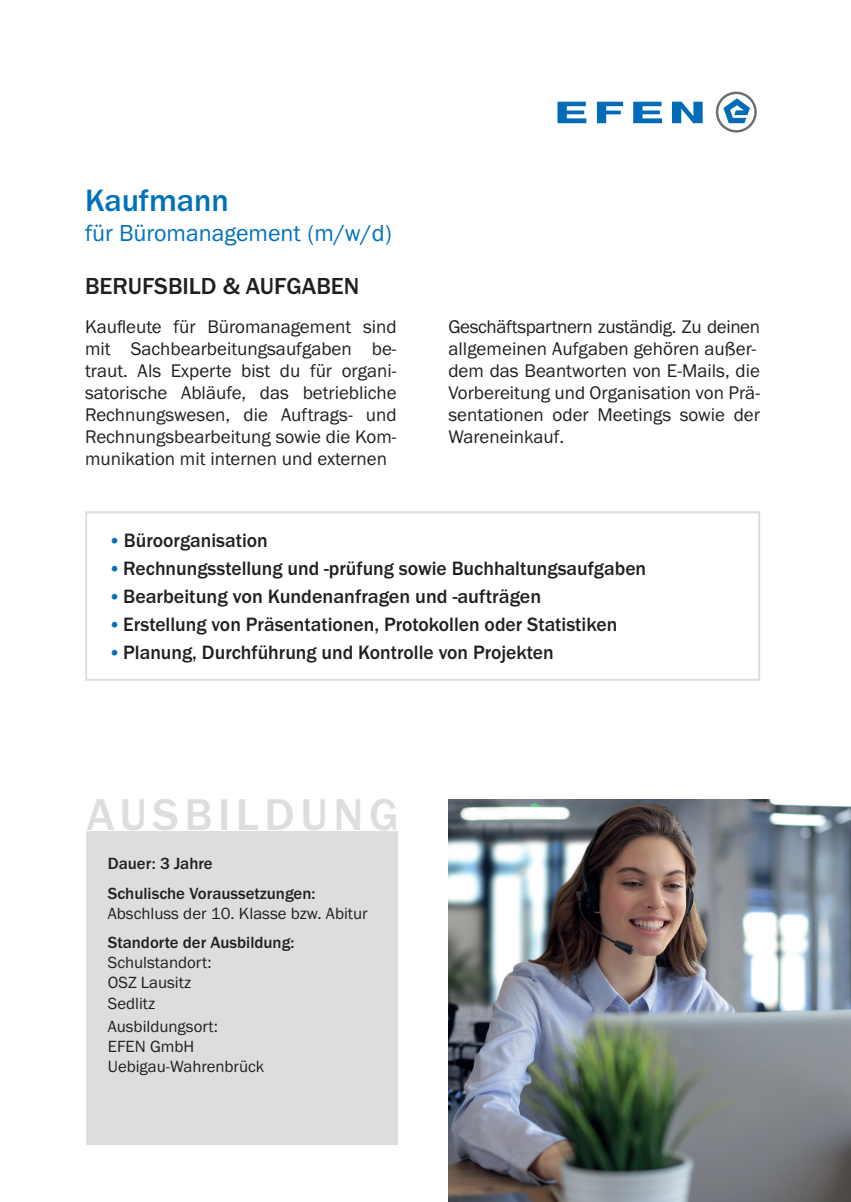
<style>
.page{position:relative;width:851px;height:1202px;background:#fff}
.page>*{position:absolute;margin:0;border:0;box-sizing:border-box;transform-origin:0 0}
.t1{font:500 46.2px "Franklin Gothic URW";letter-spacing:.12em;color:#dcdddf}
.t2{font:500 32px "Franklin Gothic URW";color:#0072bc}
.t3{font:24px "Franklin Gothic URW Boo";color:#0072bc}
.t4{font:500 24px "Franklin Gothic URW";color:#231f20}
.t5{font:500 20px "Franklin Gothic URW";color:#231f20}
.t6{font:19px/22px "Franklin Gothic URW Boo";color:#231f20;text-align:justify}
.t7{font:16.8px/20.2px "Franklin Gothic URW Boo";color:#231f20}
.t8{font:500 16.8px/29.4px "Franklin Gothic URW";color:#231f20}
.s1{font-family:"Comspot";font-weight:300;color:#0072bc}
</style>
<div class="page">
<div style="left:85px;top:511px;width:675px;height:170px;border:2px solid #dcdddf"></div>
<img style="left:448px;top:799px;width:402px;height:403px">
<div style="left:86px;top:831px;width:311px;height:314px;background:#dcdddf"></div>
<svg style="left:723px;top:98px;width:27px;height:25px"></svg>
<div style="left:715px;top:92px;width:41px;height:41px;border:2px solid #6c6d70;border-radius:50%"></div>
<svg style="left:557px;top:102px;width:29px;height:21px"></svg>
<svg style="left:597px;top:102px;width:26px;height:21px"></svg>
<svg style="left:633px;top:102px;width:29px;height:21px"></svg>
<svg style="left:672px;top:102px;width:30px;height:21px"></svg>
<h2 class="t2" style="left:85px;top:181px;width:145px">Kaufmann</h2>
<p class="t3" style="left:85px;top:218px;width:308px">für Büromanagement (m/w/d)</p>
<p class="t4" style="left:85px;top:271px;width:276px">BERUFSBILD &amp; AUFGABEN</p>
<p class="t6" style="left:85px;top:316px;width:313px">Kaufleute für Büromanagement sind mit Sachbearbeitungsaufgaben be&shy;traut. Als Experte bist du für organi&shy;satorische Abläufe, das betriebliche Rechnungswesen, die Auftrags- und Rechnungsbearbeitung sowie die Kom&shy;munikation mit internen und externen</p>
<p class="t6" style="left:448px;top:316px;width:313px;text-align:left">Geschäftspartnern zuständig. Zu deinen allgemeinen Aufgaben gehören außer&shy;dem das Beantworten von E-Mails, die Vorbereitung und Organisation von Prä&shy;sentationen oder Meetings sowie der Wareneinkauf.</p>
<p class="t5" style="left:111px;top:527px;width:159px"><span class="s1">•</span> Büroorganisation</p>
<p class="t5" style="left:111px;top:555px;width:537px"><span class="s1">•</span> Rechnungsstellung und -prüfung sowie Buchhaltungsaufgaben</p>
<p class="t5" style="left:111px;top:583px;width:432px"><span class="s1">•</span> Bearbeitung von Kundenanfragen und -aufträgen</p>
<p class="t5" style="left:111px;top:611px;width:508px"><span class="s1">•</span> Erstellung von Präsentationen, Protokollen oder Statistiken</p>
<p class="t5" style="left:111px;top:639px;width:444px"><span class="s1">•</span> Planung, Durchführung und Kontrolle von Projekten</p>
<h1 class="t1" style="left:87px;top:786px;width:313px">AUSBILDUNG</h1>
<p class="t8" style="left:108px;top:849px;width:209px">Dauer: 3 Jahre<br>Schulische Voraussetzungen:</p>
<p class="t7" style="left:108px;top:903px;width:261px">Abschluss der 10. Klasse bzw. Abitur</p>
<p class="t8" style="left:108px;top:928px;width:188px">Standorte der Ausbildung:</p>
<p class="t7" style="left:108px;top:953px;width:105px">Schulstandort:<br>OSZ Lausitz<br>Sedlitz</p>
<p class="t7" style="left:108px;top:1017px;width:158px">Ausbildungsort:<br>EFEN GmbH<br>Uebigau-Wahrenbrück</p>
</div>
